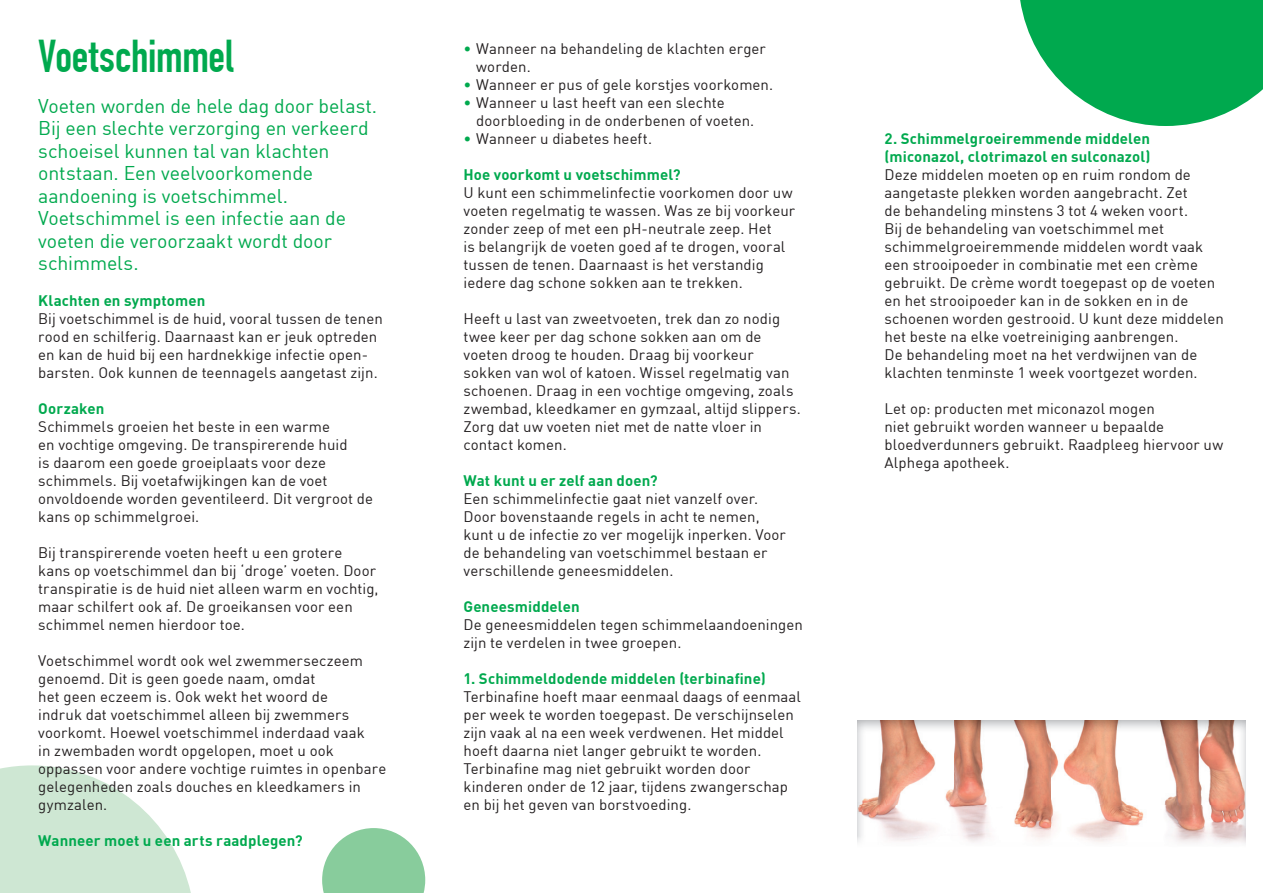
<style>
.page{position:relative;width:1263px;height:893px;background:#fff}
.page>*{position:absolute;margin:0;border:0;box-sizing:border-box;transform-origin:0 0}
.t1{font:700 45px "DIN Condensed";letter-spacing:-.01em;color:#00a94e}
.t2{font:19.5px/22.5px "DIN";letter-spacing:-.005em;color:#00a94e}
.t3{font:15px/18px "DIN";letter-spacing:.005em;color:#231f20}
.t4{font:700 15px/18px "DIN";letter-spacing:.01em;color:#00a94e}
.s1{color:#00a94e}
</style>
<div class="page">
<svg style="left:1020px;top:0;width:243px;height:126px"></svg>
<svg style="left:0;top:765px;width:191px;height:128px"></svg>
<svg style="left:322px;top:828px;width:103px;height:65px"></svg>
<img style="left:858px;top:720px;width:388px;height:123px">
<h1 class="t1" style="left:38px;top:30px;width:197px">Voetschimmel</h1>
<p class="t2" style="left:38px;top:94px;width:340px">Voeten worden de hele dag door belast.<br>Bij een slechte verzorging en verkeerd schoeisel kunnen tal van klachten ontstaan. Een veelvoorkomende aandoening is voetschimmel.<br>Voetschimmel is een infectie aan de voeten die veroorzaakt wordt door schimmels.</p>
<p class="t4" style="left:38px;top:291px;width:169px">Klachten en symptomen</p>
<p class="t3" style="left:38px;top:309px;width:346px">Bij voetschimmel is de huid, vooral tussen de tenen rood en schilferig. Daarnaast kan er jeuk optreden en kan de huid bij een hardnekkige infectie open&shy;barsten. Ook kunnen de teennagels aangetast zijn.</p>
<p class="t4" style="left:38px;top:399px;width:68px">Oorzaken</p>
<p class="t3" style="left:38px;top:417px;width:336px">Schimmels groeien het beste in een warme<br>en vochtige omgeving. De transpirerende huid<br>is daarom een goede groeiplaats voor deze schimmels. Bij voetafwijkingen kan de voet onvoldoende worden geventileerd. Dit vergroot de kans op schimmelgroei.</p>
<p class="t3" style="left:38px;top:543px;width:342px">Bij transpirerende voeten heeft u een grotere<br>kans op voetschimmel dan bij ‘droge’ voeten. Door transpiratie is de huid niet alleen warm en vochtig, maar schilfert ook af. De groeikansen voor een schimmel nemen hierdoor toe.</p>
<p class="t3" style="left:38px;top:651px;width:350px">Voetschimmel wordt ook wel zwemmerseczeem genoemd. Dit is geen goede naam, omdat<br>het geen eczeem is. Ook wekt het woord de<br>indruk dat voetschimmel alleen bij zwemmers voorkomt. Hoewel voetschimmel inderdaad vaak<br>in zwembaden wordt opgelopen, moet u ook oppassen voor andere vochtige ruimtes in openbare gelegenheden zoals douches en kleedkamers in gymzalen.</p>
<p class="t4" style="left:38px;top:831px;width:266px">Wanneer moet u een arts raadplegen?</p>
<p class="t3" style="left:476px;top:39px;width:291px;text-indent:-13px"><span class="s1">•</span> Wanneer na behandeling de klachten erger worden.</p>
<p class="t3" style="left:463px;top:75px;width:311px"><span class="s1">•</span> Wanneer er pus of gele korstjes voorkomen.</p>
<p class="t3" style="left:476px;top:93px;width:280px;text-indent:-13px"><span class="s1">•</span> Wanneer u last heeft van een slechte doorbloeding in de onderbenen of voeten.</p>
<p class="t3" style="left:463px;top:129px;width:190px"><span class="s1">•</span> Wanneer u diabetes heeft.</p>
<p class="t4" style="left:463px;top:165px;width:219px">Hoe voorkomt u voetschimmel?</p>
<p class="t3" style="left:463px;top:183px;width:333px">U kunt een schimmelinfectie voorkomen door uw voeten regelmatig te wassen. Was ze bij voorkeur zonder zeep of met een pH-neutrale zeep. Het<br>is belangrijk de voeten goed af te drogen, vooral tussen de tenen. Daarnaast is het verstandig iedere dag schone sokken aan te trekken.</p>
<p class="t3" style="left:463px;top:309px;width:339px">Heeft u last van zweetvoeten, trek dan zo nodig twee keer per dag schone sokken aan om de voeten droog te houden. Draag bij voorkeur sokken van wol of katoen. Wissel regelmatig van schoenen. Draag in een vochtige omgeving, zoals zwembad, kleedkamer en gymzaal, altijd slippers.<br>Zorg dat uw voeten niet met de natte vloer in contact komen.</p>
<p class="t4" style="left:463px;top:471px;width:196px">Wat kunt u er zelf aan doen?</p>
<p class="t3" style="left:463px;top:489px;width:324px">Een schimmelinfectie gaat niet vanzelf over.<br>Door bovenstaande regels in acht te nemen, kunt u de infectie zo ver mogelijk inperken. Voor de behandeling van voetschimmel bestaan er verschillende geneesmiddelen.</p>
<p class="t4" style="left:463px;top:597px;width:118px">Geneesmiddelen</p>
<p class="t3" style="left:463px;top:615px;width:341px">De geneesmiddelen tegen schimmelaandoeningen zijn te verdelen in twee groepen.</p>
<p class="t4" style="left:463px;top:669px;width:304px">1. Schimmeldodende middelen (terbinafine)</p>
<p class="t3" style="left:463px;top:687px;width:339px">Terbinafine hoeft maar eenmaal daags of eenmaal per week te worden toegepast. De verschijnselen zijn vaak al na een week verdwenen. Het middel hoeft daarna niet langer gebruikt te worden.<br>Terbinafine mag niet gebruikt worden door kinderen onder de 12 jaar, tijdens zwangerschap en bij het geven van borstvoeding.</p>
<p class="t4" style="left:884px;top:129px;width:268px">2. Schimmelgroeiremmende middelen (miconazol, clotrimazol en sulconazol)</p>
<p class="t3" style="left:884px;top:165px;width:341px">Deze middelen moeten op en ruim rondom de aangetaste plekken worden aangebracht. Zet<br>de behandeling minstens 3 tot 4 weken voort.<br>Bij de behandeling van voetschimmel met schimmelgroeiremmende middelen wordt vaak een strooipoeder in combinatie met een crème gebruikt. De crème wordt toegepast op de voeten en het strooipoeder kan in de sokken en in de schoenen worden gestrooid. U kunt deze middelen het beste na elke voetreiniging aanbrengen.<br>De behandeling moet na het verdwijnen van de klachten tenminste 1 week voortgezet worden.</p>
<p class="t3" style="left:884px;top:399px;width:340px">Let op: producten met miconazol mogen<br>niet gebruikt worden wanneer u bepaalde bloedverdunners gebruikt. Raadpleeg hiervoor uw Alphega apotheek.</p>
</div>
